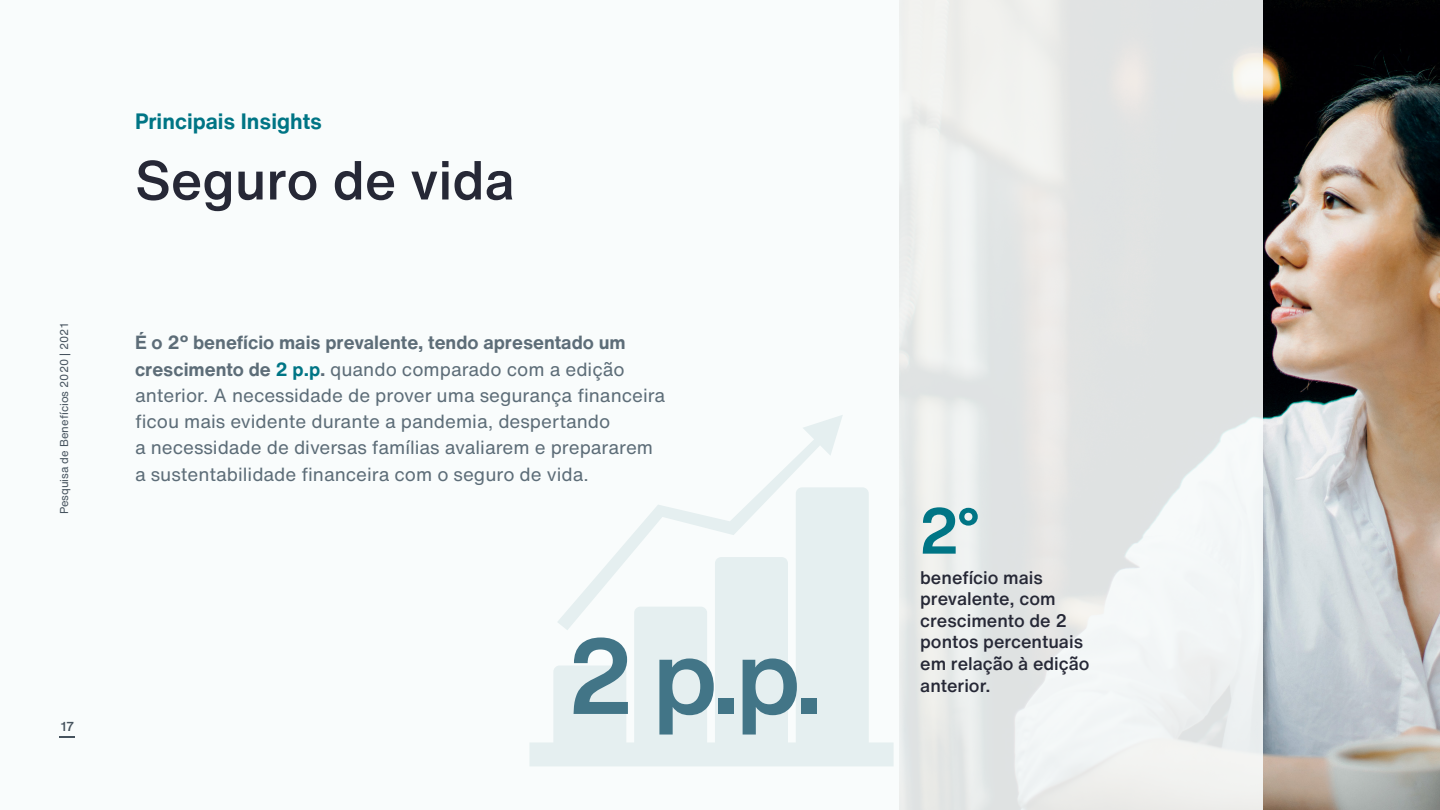
<style>
.page{position:relative;width:1440px;height:810px;background:#fff}
.page>*{position:absolute;margin:0;border:0;box-sizing:border-box;transform-origin:0 0}
.t1{font:700 105px "Helvetica Now Display";color:#427587}
.t2{font:700 63.6px "Helvetica Now Display";color:#007585}
.t3{font:500 54px "Helvetica Now Text";color:#262836}
.t4{font:700 21.9px "Helvetica Now Text";color:#007585}
.t5{font:18.75px/26.2px "Helvetica Now Text";color:#5d6d78}
.t6{font:500 18px/21.6px "Helvetica Now Text";color:#262836}
.t7{font:500 12.83px "Helvetica Now Text";color:#46535e}
.t8{font:11.25px "Helvetica Now Text";color:#46535e}
.s1{font-weight:700}
.s2{font-weight:700;color:#007585}
</style>
<div class="page">
<div style="left:0;top:0;width:1436px;height:810px;background:#f9fcfc"></div>
<img style="left:1262px;top:0;width:178px;height:810px">
<svg style="left:899px;top:0;width:363px;height:810px;fill:#e6e7e6"></svg>
<svg style="left:766px;top:415px;width:77px;height:72px"></svg>
<svg style="left:530px;top:487px;width:364px;height:279px;fill:#e5eff0"></svg>
<svg style="left:60px;top:736px;width:15px;height:2px"></svg>
<p class="t8" style="left:56px;top:514px;width:193px;rotate:-90deg">Pesquisa de Benefícios 2020 | 2021</p>
<p class="t7" style="left:61px;top:717px;width:15px">17</p>
<p class="t4" style="left:135px;top:105px;width:189px">Principais Insights</p>
<h3 class="t3" style="left:135px;top:140px;width:381px">Seguro de vida</h3>
<p class="t5" style="left:135px;top:329px;width:532px"><span class="s1">É o 2º benefício mais prevalente, tendo apresentado um crescimento de</span> <span class="s2">2 p.p</span><span class="s1">.</span> quando comparado com a edição anterior. A necessidade de prover uma segurança financeira ficou mais evidente durante a pandemia, despertando<br>a necessidade de diversas famílias avaliarem e prepararem a sustentabilidade financeira com o seguro de vida.</p>
<h1 class="t1" style="left:569px;top:604px;width:252px">2 p.p.</h1>
<h2 class="t2" style="left:920px;top:487px;width:61px">2°</h2>
<p class="t6" style="left:920px;top:566px;width:171px">benefício mais prevalente, com crescimento de 2 pontos percentuais em relação à edição anterior.</p>
</div>
